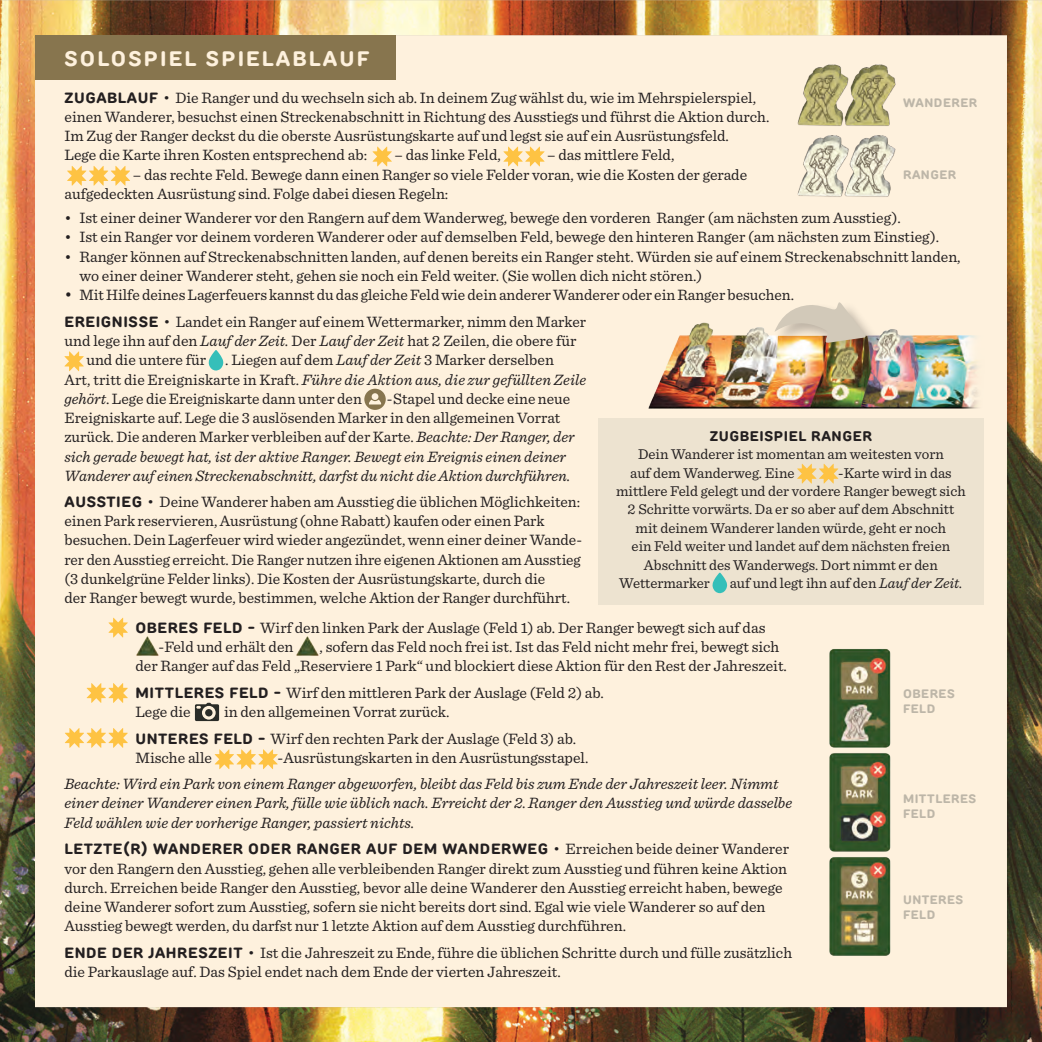
<style>
.page{position:relative;width:1042px;height:1042px;background:#fff}
.page>*{position:absolute;margin:0;border:0;box-sizing:border-box;transform-origin:0 0}
.t1{font:700 21px "TT Rounds Neue";letter-spacing:.1em;color:#fef1dd}
.t2{font:15.75px/19.2px "Sentinel";color:#231f20}
.t3{font:italic 15.75px/19.2px "Sentinel";color:#231f20}
.t4{font:14.88px/18.4px "Sentinel";color:#231f20}
.t5{font:700 14.88px "TT Rounds Neue";letter-spacing:.04em;color:#231f20}
.t6{font:700 14px "TT Rounds Neue";letter-spacing:.04em;color:#231f20}
.t7{font:700 12.25px/14.7px "TT Rounds Neue";letter-spacing:.04em;color:#bdb6a8}
.s1{font-family:"TT Rounds Neue";font-weight:700;font-size:14.88px}
.s2{font-size:17.5px}
.s3{font-style:italic}
.s4{font-style:normal}
.s5{font-family:"Sentinel";font-weight:400;font-size:15.75px}
</style>
<div class="page">
<img style="left:0;top:0;width:1042px;height:1042px">
<svg style="left:372px;top:146px;width:20px;height:20px"></svg>
<svg style="left:503px;top:146px;width:41px;height:20px"></svg>
<svg style="left:67px;top:166px;width:63px;height:20px"></svg>
<svg style="left:64px;top:351px;width:20px;height:20px"></svg>
<svg style="left:208px;top:350px;width:15px;height:21px"></svg>
<svg style="left:364px;top:389px;width:22px;height:21px"></svg>
<div style="left:372px;top:393px;width:6px;height:7px;background:#fef2de;border-radius:50%"></div>
<svg style="left:369px;top:400px;width:12px;height:4px"></svg>
<img style="left:135px;top:635px;width:24px;height:21px">
<img style="left:295px;top:635px;width:24px;height:21px">
<svg style="left:195px;top:703px;width:24px;height:18px"></svg>
<svg style="left:215px;top:749px;width:63px;height:20px"></svg>
<svg style="left:108px;top:617px;width:20px;height:20px"></svg>
<svg style="left:87px;top:683px;width:41px;height:20px"></svg>
<svg style="left:65px;top:728px;width:63px;height:20px"></svg>
<div style="left:35px;top:35px;width:361px;height:44px;background:#87754e"></div>
<img style="left:794px;top:58px;width:107px;height:148px">
<img style="left:646px;top:308px;width:352px;height:111px">
<div style="left:773px;top:301px;width:108px;height:58px;background:#231f20;opacity:.3"></div>
<svg style="left:774px;top:301px;width:92px;height:42px;background:#deceb6"></svg>
<div style="left:598px;top:418px;width:386px;height:187px;background:#ede3d0"></div>
<svg style="left:797px;top:464px;width:41px;height:20px"></svg>
<svg style="left:712px;top:572px;width:15px;height:21px"></svg>
<img style="left:822px;top:641px;width:76px;height:322px">
<p class="t1" style="left:64px;top:45px;width:306px">SOLOSPIEL SPIELABLAUF</p>
<p class="t2" style="left:64px;top:87px;width:706px"><span class="s1">ZUGABLAUF •</span> Die Ranger und du wechseln sich ab. In deinem Zug wählst du, wie im Mehrspielerspiel, einen Wanderer, besuchst einen Streckenabschnitt in Richtung des Ausstiegs und führst die Aktion durch.<br>Im Zug der Ranger deckst du die oberste Ausrüstungskarte auf und legst sie auf ein Ausrüstungsfeld.<br>Lege die Karte ihren Kosten entsprechend ab:</p>
<p class="t7" style="left:903px;top:96px;width:76px">WANDERER</p>
<p class="t2" style="left:394px;top:145px;width:108px">– das linke Feld,</p>
<p class="t2" style="left:547px;top:145px;width:129px">– das mittlere Feld,</p>
<p class="t2" style="left:64px;top:164px;width:684px;text-indent:68px">– das rechte Feld. Bewege dann einen Ranger so viele Felder voran, wie die Kosten der gerade aufgedeckten Ausrüstung sind. Folge dabei diesen Regeln:</p>
<p class="t2" style="left:64px;top:207px;width:838px">• Ist einer deiner Wanderer vor den Rangern auf dem Wanderweg, bewege den vorderen Ranger (am nächsten zum Ausstieg).</p>
<p class="t2" style="left:64px;top:227px;width:876px">• Ist ein Ranger vor deinem vorderen Wanderer oder auf demselben Feld, bewege den hinteren Ranger (am nächsten zum Einstieg).</p>
<p class="t2" style="left:79px;top:246px;width:883px;text-indent:-15px">• Ranger können auf Streckenabschnitten landen, auf denen bereits ein Ranger steht. Würden sie auf einem Streckenabschnitt landen, wo einer deiner Wanderer steht, gehen sie noch ein Feld weiter. (Sie wollen dich nicht stören.)</p>
<p class="t2" style="left:64px;top:284px;width:731px"><span class="s2">•</span> Mit Hilfe deines Lagerfeuers kannst du das gleiche Feld wie dein anderer Wanderer oder ein Ranger besuchen.</p>
<p class="t2" style="left:64px;top:311px;width:523px"><span class="s1">EREIGNISSE •</span> Landet ein Ranger auf einem Wettermarker, nimm den Marker</p>
<p class="t2" style="left:64px;top:330px;width:513px">und lege ihn auf den <span class="s3">Lauf der Zeit.</span> Der <span class="s3">Lauf der Zeit</span> hat 2 Zeilen, die obere für</p>
<p class="t2" style="left:86px;top:349px;width:469px">und die untere für . Liegen auf dem <span class="s3">Lauf der Zeit</span> 3 Marker derselben</p>
<p class="t3" style="left:64px;top:369px;width:523px"><span class="s4">Art, tritt die Ereigniskarte in Kraft.</span> Führe die Aktion aus, die zur gefüllten Zeile</p>
<p class="t2" style="left:64px;top:388px;width:299px"><span class="s3">gehört</span>. Lege die Ereigniskarte dann unter den</p>
<p class="t7" style="left:903px;top:167px;width:55px">RANGER</p>
<p class="t3" style="left:64px;top:388px;width:512px;text-indent:322px"><span class="s4">-Stapel und decke eine neue Ereigniskarte auf. Lege die 3 auslösenden Marker in den allgemeinen Vorrat zurück. Die anderen Marker verbleiben auf der Karte.</span> Beachte: Der Ranger, der sich gerade bewegt hat, ist der aktive Ranger. Bewegt ein Ereignis einen deiner Wanderer auf einen Streckenabschnitt, darfst du nicht die Aktion durchführen.</p>
<p class="t2" style="left:64px;top:491px;width:518px"><span class="s1">AUSSTIEG •</span> Deine Wanderer haben am Ausstieg die üblichen Möglichkeiten: einen Park reservieren, Ausrüstung (ohne Rabatt) kaufen oder einen Park besuchen. Dein Lagerfeuer wird wieder angezündet, wenn einer deiner Wande&shy;rer den Ausstieg erreicht. Die Ranger nutzen ihre eigenen Aktionen am Ausstieg (3 dunkelgrüne Felder links). Die Kosten der Ausrüstungskarte, durch die<br>der Ranger bewegt wurde, bestimmen, welche Aktion der Ranger durchführt.</p>
<p class="t2" style="left:159px;top:617px;width:608px;text-indent:-23px"><span class="s1">OBERES FELD -</span> Wirf den linken Park der Auslage (Feld 1) ab. Der Ranger bewegt sich auf das -Feld und erhält den</p>
<p class="t6" style="left:710px;top:427px;width:164px">ZUGBEISPIEL RANGER</p>
<p class="t4" style="left:630px;top:444px;width:315px;text-indent:8px">Dein Wanderer ist momentan am weitesten vorn auf dem Wanderweg. Eine</p>
<p class="t4" style="left:838px;top:462px;width:115px">-Karte wird in das</p>
<p class="t4" style="left:616px;top:481px;width:351px">mittlere Feld gelegt und der vordere Ranger bewegt sich</p>
<p class="t4" style="left:627px;top:499px;width:328px">2 Schritte vorwärts. Da er so aber auf dem Abschnitt</p>
<p class="t4" style="left:636px;top:518px;width:312px">mit deinem Wanderer landen würde, geht er noch</p>
<p class="t4" style="left:631px;top:536px;width:320px">ein Feld weiter und landet auf dem nächsten freien</p>
<p class="t4" style="left:644px;top:554px;width:295px">Abschnitt des Wanderwegs. Dort nimmt er den</p>
<p class="t4" style="left:619px;top:573px;width:92px">Wettermarker</p>
<p class="t4" style="left:730px;top:573px;width:234px">auf und legt ihn auf den <span class="s3">Lauf der Zeit.</span></p>
<p class="t2" style="left:135px;top:636px;width:653px;text-indent:184px">, sofern das Feld noch frei ist. Ist das Feld nicht mehr frei, bewegt sich der Ranger auf das Feld „Reserviere 1 Park“ und blockiert diese Aktion für den Rest der Jahreszeit.</p>
<p class="t2" style="left:135px;top:682px;width:470px"><span class="s1">MITTLERES FELD -</span> Wirf den mittleren Park der Auslage (Feld 2) ab.<br>Lege die</p>
<p class="t7" style="left:903px;top:686px;width:53px">OBERES<br>FELD</p>
<p class="t2" style="left:224px;top:701px;width:227px">in den allgemeinen Vorrat zurück.</p>
<p class="t2" style="left:135px;top:728px;width:442px"><span class="s1">UNTERES FELD -</span> Wirf den rechten Park der Auslage (Feld 3) ab.<br>Mische alle</p>
<p class="t2" style="left:278px;top:747px;width:312px">-Ausrüstungskarten in den Ausrüstungsstapel.</p>
<p class="t3" style="left:64px;top:773px;width:729px">Beachte: Wird ein Park von einem Ranger abgeworfen, bleibt das Feld bis zum Ende der Jahreszeit leer. Nimmt einer deiner Wanderer einen Park, fülle wie üblich nach. Erreicht der 2. Ranger den Ausstieg und würde dasselbe<br>Feld wählen wie der vorherige Ranger, passiert nichts.</p>
<p class="t5" style="left:64px;top:839px;width:726px">LETZTE(R) WANDERER ODER RANGER AUF DEM WANDERWEG • <span class="s5">Erreichen beide deiner Wanderer</span></p>
<p class="t2" style="left:64px;top:858px;width:724px">vor den Rangern den Ausstieg, gehen alle verbleibenden Ranger direkt zum Ausstieg und führen keine Aktion durch. Erreichen beide Ranger den Ausstieg, bevor alle deine Wanderer den Ausstieg erreicht haben, bewege deine Wanderer sofort zum Ausstieg, sofern sie nicht bereits dort sind. Egal wie viele Wanderer so auf den Ausstieg bewegt werden, du darfst nur 1 letzte Aktion auf dem Ausstieg durchführen.</p>
<p class="t2" style="left:64px;top:942px;width:729px"><span class="s1">ENDE DER JAHRESZEIT •</span> Ist die Jahreszeit zu Ende, führe die üblichen Schritte durch und fülle zusätzlich die Parkauslage auf. Das Spiel endet nach dem Ende der vierten Jahreszeit.</p>
<p class="t7" style="left:903px;top:791px;width:75px">MITTLERES</p>
<p class="t7" style="left:903px;top:806px;width:34px">FELD</p>
<p class="t7" style="left:903px;top:893px;width:62px">UNTERES<br>FELD</p>
</div>
